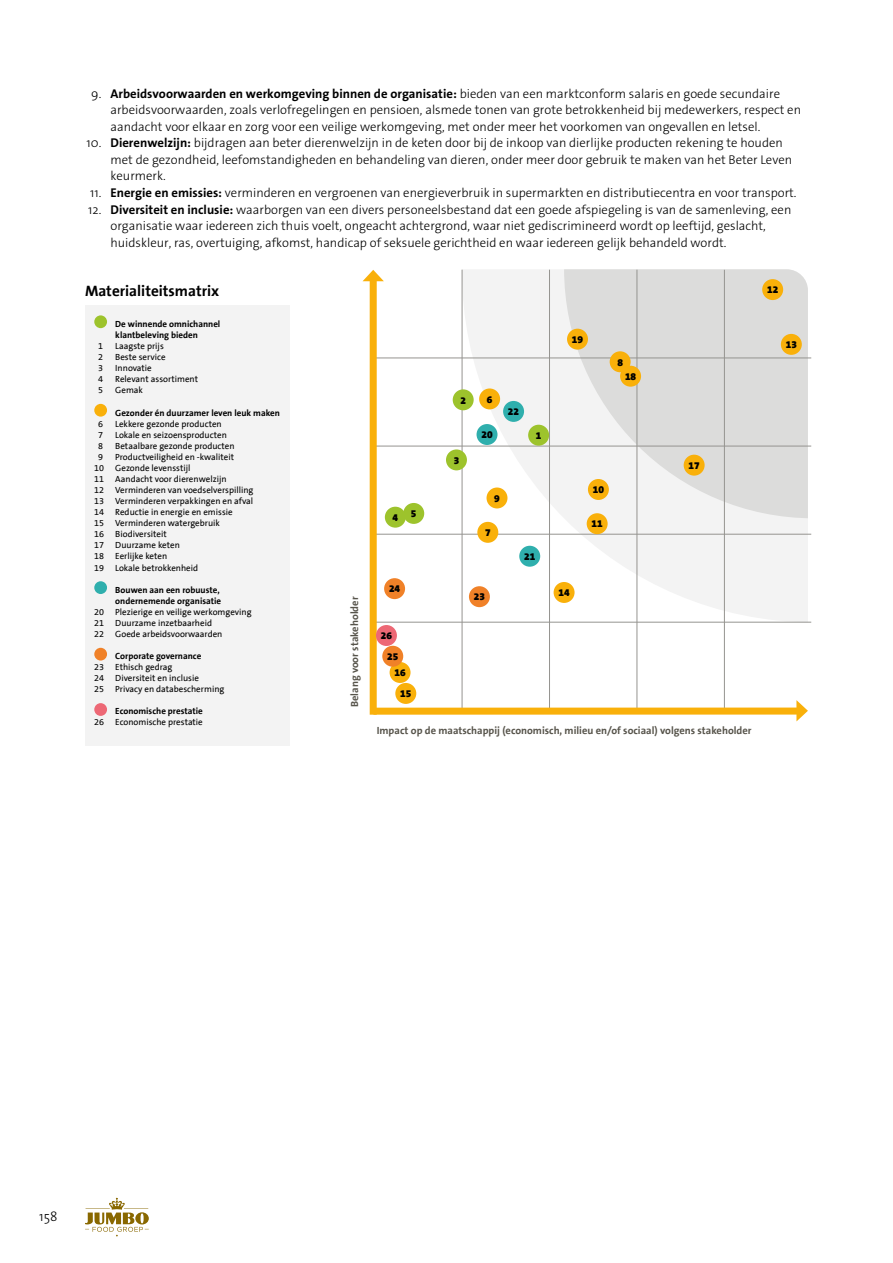
<style>
.page{position:relative;width:893px;height:1263px;background:#fff}
.page>*{position:absolute;margin:0;border:0;box-sizing:border-box;transform-origin:0 0}
.t1{font:700 15.15px "Jumbo The Sans";color:#000}
.t2{font:300 13.5px "The Sans";color:#000}
.t3{font:300 12.75px/16.5px "The Sans Os F";color:#000}
.t4{font:700 10.5px "Jumbo The Sans";color:#57544b}
.t5{font:900 10.2px "Jumbo The Sans";color:#000}
.t6{font:9px/11.1px "Jumbo The Sans";color:#000}
.t7{font:700 9px/11.1px "Jumbo The Sans";color:#000}
.s1{font-weight:700}
</style>
<div class="page">
<svg style="left:462px;top:269px;width:346px;height:353px;fill:#f3f3f3"></svg>
<svg style="left:564px;top:269px;width:244px;height:249px;fill:#dcdcdb"></svg>
<div style="left:390px;top:662px;width:21px;height:21px;background:#f9b00a;border-radius:50%"></div>
<hr style="left:462px;top:270px;width:1px;height:441px;background:#959490">
<hr style="left:549px;top:270px;width:1px;height:441px;background:#959490">
<hr style="left:637px;top:270px;width:1px;height:441px;background:#959490">
<hr style="left:724px;top:270px;width:1px;height:441px;background:#959490">
<hr style="left:375px;top:622px;width:436px;height:1px;background:#959490">
<hr style="left:375px;top:534px;width:436px;height:1px;background:#959490">
<hr style="left:375px;top:446px;width:436px;height:1px;background:#959490">
<hr style="left:375px;top:358px;width:436px;height:1px;background:#959490">
<div style="left:528px;top:425px;width:21px;height:21px;background:#9dc32c;border-radius:50%"></div>
<div style="left:479px;top:388px;width:21px;height:21px;background:#f9b00a;border-radius:50%"></div>
<div style="left:477px;top:522px;width:21px;height:21px;background:#f9b00a;border-radius:50%"></div>
<div style="left:486px;top:487px;width:21px;height:21px;background:#f9b00a;border-radius:50%"></div>
<div style="left:610px;top:351px;width:21px;height:21px;background:#f9b00a;border-radius:50%"></div>
<div style="left:588px;top:479px;width:21px;height:21px;background:#f9b00a;border-radius:50%"></div>
<div style="left:587px;top:513px;width:21px;height:21px;background:#f9b00a;border-radius:50%"></div>
<div style="left:762px;top:279px;width:21px;height:21px;background:#f9b00a;border-radius:50%"></div>
<div style="left:684px;top:455px;width:21px;height:21px;background:#f9b00a;border-radius:50%"></div>
<div style="left:781px;top:334px;width:21px;height:21px;background:#f9b00a;border-radius:50%"></div>
<div style="left:620px;top:366px;width:21px;height:21px;background:#f9b00a;border-radius:50%"></div>
<div style="left:554px;top:582px;width:21px;height:21px;background:#f9b00a;border-radius:50%"></div>
<div style="left:567px;top:329px;width:21px;height:21px;background:#f9b00a;border-radius:50%"></div>
<div style="left:395px;top:683px;width:21px;height:21px;background:#f9b00a;border-radius:50%"></div>
<div style="left:477px;top:424px;width:20px;height:21px;background:#2fafad;border-radius:50%"></div>
<div style="left:519px;top:546px;width:21px;height:21px;background:#2fafad;border-radius:50%"></div>
<div style="left:503px;top:401px;width:21px;height:21px;background:#2fafad;border-radius:50%"></div>
<div style="left:469px;top:586px;width:21px;height:21px;background:#f08128;border-radius:50%"></div>
<div style="left:384px;top:578px;width:21px;height:21px;background:#f08128;border-radius:50%"></div>
<div style="left:382px;top:646px;width:21px;height:21px;background:#f08128;border-radius:50%"></div>
<div style="left:453px;top:389px;width:21px;height:21px;background:#9dc32c;border-radius:50%"></div>
<div style="left:385px;top:507px;width:21px;height:21px;background:#9dc32c;border-radius:50%"></div>
<div style="left:446px;top:449px;width:21px;height:21px;background:#9dc32c;border-radius:50%"></div>
<div style="left:403px;top:503px;width:21px;height:21px;background:#9dc32c;border-radius:50%"></div>
<div style="left:85px;top:305px;width:205px;height:441px;background:#f3f3f3"></div>
<div style="left:94px;top:315px;width:13px;height:13px;background:#9dc32c;border-radius:50%"></div>
<div style="left:94px;top:404px;width:13px;height:13px;background:#f9b00a;border-radius:50%"></div>
<div style="left:94px;top:581px;width:13px;height:13px;background:#2fafad;border-radius:50%"></div>
<div style="left:94px;top:648px;width:13px;height:12px;background:#f08128;border-radius:50%"></div>
<div style="left:94px;top:703px;width:13px;height:13px;background:#ed6875;border-radius:50%"></div>
<svg style="left:363px;top:270px;width:21px;height:11px"></svg>
<hr style="left:376px;top:709px;width:424px;height:4px;background:#f9b00a">
<svg style="left:796px;top:700px;width:12px;height:21px"></svg>
<div style="left:377px;top:707px;width:420px;height:8px;background:#f9b00a"></div>
<div style="left:370px;top:281px;width:7px;height:430px;background:#f9b00a"></div>
<div style="left:376px;top:625px;width:21px;height:21px;background:#ed6875;border-radius:50%"></div>
<svg style="left:85px;top:1198px;width:64px;height:38px"></svg>
<p class="t3" style="left:91px;top:85px;width:12px">9.</p>
<p class="t3" style="left:87px;top:135px;width:16px">10.</p>
<p class="t3" style="left:88px;top:185px;width:15px">11.<br>12.</p>
<p class="t3" style="left:111px;top:85px;width:692px"><span class="s1">Arbeidsvoorwaarden en werkomgeving binnen de organisatie:</span> bieden van een marktconform salaris en goede secundaire arbeidsvoorwaarden, zoals verlofregelingen en pensioen, alsmede tonen van grote betrokkenheid bij medewerkers, respect en aandacht voor elkaar en zorg voor een veilige werkomgeving, met onder meer het voorkomen van ongevallen en letsel.<br><span class="s1">Dierenwelzijn:</span> bijdragen aan beter dierenwelzijn in de keten door bij de inkoop van dierlijke producten rekening te houden met de gezondheid, leefomstandigheden en behandeling van dieren, onder meer door gebruik te maken van het Beter Leven keurmerk.<br><span class="s1">Energie en emissies:</span> verminderen en vergroenen van energieverbruik in supermarkten en distributiecentra en voor transport.<br><span class="s1">Diversiteit en inclusie:</span> waarborgen van een divers personeelsbestand dat een goede afspiegeling is van de samenleving, een organisatie waar iedereen zich thuis voelt, ongeacht achtergrond, waar niet gediscrimineerd wordt op leeftijd, geslacht, huidskleur, ras, overtuiging, afkomst, handicap of seksuele gerichtheid en waar iedereen gelijk behandeld wordt.</p>
<p class="t1" style="left:85px;top:283px;width:136px">Materialiteitsmatrix</p>
<p class="t7" style="left:115px;top:319px;width:107px">De winnende omnichannel klantbeleving bieden</p>
<p class="t6" style="left:98px;top:341px;width:6px">1</p>
<p class="t6" style="left:115px;top:341px;width:50px">Laagste prijs</p>
<p class="t6" style="left:98px;top:352px;width:6px">2</p>
<p class="t6" style="left:115px;top:352px;width:52px">Beste service</p>
<p class="t6" style="left:98px;top:363px;width:6px">3</p>
<p class="t6" style="left:115px;top:363px;width:38px">Innovatie</p>
<p class="t6" style="left:98px;top:374px;width:6px">4</p>
<p class="t6" style="left:115px;top:374px;width:84px">Relevant assortiment</p>
<p class="t6" style="left:98px;top:385px;width:6px">5</p>
<p class="t6" style="left:115px;top:385px;width:29px">Gemak</p>
<p class="t7" style="left:115px;top:407px;width:166px">Gezonder én duurzamer leven leuk maken</p>
<p class="t6" style="left:98px;top:418px;width:6px">6</p>
<p class="t6" style="left:115px;top:418px;width:108px">Lekkere gezonde producten</p>
<p class="t6" style="left:98px;top:429px;width:6px">7</p>
<p class="t6" style="left:115px;top:429px;width:113px">Lokale en seizoensproducten</p>
<p class="t6" style="left:98px;top:440px;width:6px">8</p>
<p class="t6" style="left:115px;top:440px;width:121px">Betaalbare gezonde producten</p>
<p class="t6" style="left:98px;top:452px;width:6px">9</p>
<p class="t6" style="left:94px;top:452px;width:161px;text-indent:21px">Productveiligheid en -kwaliteit<br>10 Gezonde levensstijl<br>11 Aandacht voor dierenwelzijn<br>12 Verminderen van voedselverspilling<br>13 Verminderen verpakkingen en afval<br>14 Reductie in energie en emissie<br>15 Verminderen watergebruik<br>16 Biodiversiteit<br>17 Duurzame keten<br>18 Eerlijke keten<br>19 Lokale betrokkenheid</p>
<p class="t7" style="left:115px;top:584px;width:107px">Bouwen aan een robuuste, ondernemende organisatie</p>
<p class="t6" style="left:94px;top:606px;width:159px">20 Plezierige en veilige werkomgeving<br>21 Duurzame inzetbaarheid<br>22 Goede arbeidsvoorwaarden</p>
<p class="t7" style="left:115px;top:651px;width:88px">Corporate governance</p>
<p class="t6" style="left:94px;top:662px;width:132px">23 Ethisch gedrag<br>24 Diversiteit en inclusie<br>25 Privacy en databescherming</p>
<p class="t7" style="left:115px;top:706px;width:89px">Economische prestatie</p>
<p class="t6" style="left:94px;top:717px;width:110px">26 Economische prestatie</p>
<p class="t5" style="left:767px;top:284px;width:13px">12</p>
<p class="t4" style="left:349px;top:707px;width:112px;rotate:-90deg">Belang voor stakeholder</p>
<p class="t5" style="left:393px;top:511px;width:7px">4</p>
<p class="t5" style="left:411px;top:507px;width:7px">5</p>
<p class="t5" style="left:389px;top:583px;width:13px">24</p>
<p class="t5" style="left:381px;top:629px;width:13px">26</p>
<p class="t5" style="left:387px;top:650px;width:13px">25</p>
<p class="t5" style="left:394px;top:666px;width:13px">16</p>
<p class="t5" style="left:400px;top:687px;width:13px">15</p>
<p class="t5" style="left:460px;top:394px;width:7px">2</p>
<p class="t5" style="left:454px;top:454px;width:7px">3</p>
<p class="t5" style="left:487px;top:393px;width:7px">6</p>
<p class="t5" style="left:481px;top:428px;width:13px">20</p>
<p class="t5" style="left:508px;top:405px;width:13px">22</p>
<p class="t5" style="left:536px;top:429px;width:7px">1</p>
<p class="t5" style="left:494px;top:492px;width:7px">9</p>
<p class="t5" style="left:485px;top:526px;width:7px">7</p>
<p class="t5" style="left:524px;top:550px;width:13px">21</p>
<p class="t5" style="left:474px;top:591px;width:13px">23</p>
<p class="t5" style="left:572px;top:333px;width:13px">19</p>
<p class="t5" style="left:617px;top:356px;width:7px">8</p>
<p class="t5" style="left:625px;top:370px;width:13px">18</p>
<p class="t5" style="left:593px;top:483px;width:13px">10</p>
<p class="t5" style="left:592px;top:518px;width:13px">11</p>
<p class="t5" style="left:558px;top:586px;width:13px">14</p>
<p class="t5" style="left:688px;top:459px;width:13px">17</p>
<p class="t4" style="left:377px;top:725px;width:376px">Impact op de maatschappij (economisch, milieu en/of sociaal) volgens stakeholder</p>
<p class="t5" style="left:786px;top:338px;width:13px">13</p>
<p class="t2" style="left:39px;top:1205px;width:20px">158</p>
<p class="t3" style="left:43px;top:1208px;width:19px">158</p>
</div>
